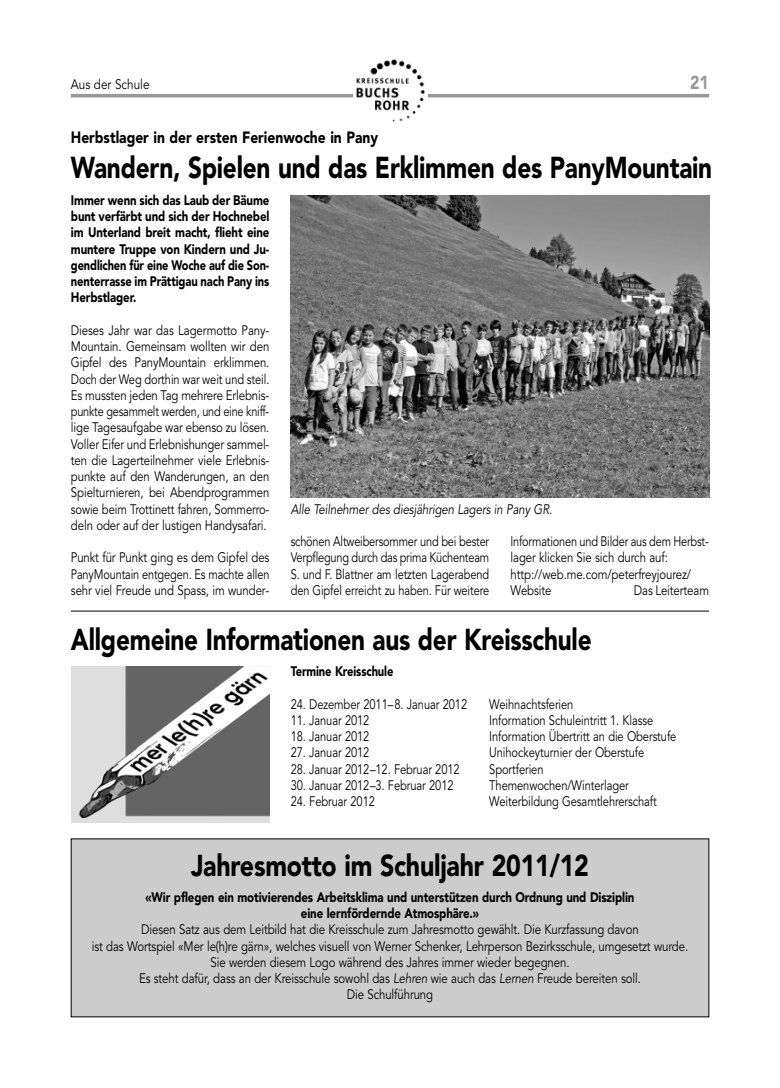
<style>
.page{position:relative;width:780px;height:1088px;background:#fff}
.page>*{position:absolute;margin:0;border:0;box-sizing:border-box;transform-origin:0 0}
.t1{font:900 30px "Avenir LT Std";letter-spacing:-.01em;color:#000;scale:.81 1}
.t2{font:900 30px "Avenir LT Std";letter-spacing:-.01em;color:#000;scale:.83 1}
.t3{font:900 18.75px "Avenir LT Std";color:#999;scale:.85 1}
.t4{font:900 16.25px "Avenir LT Std";color:#000;scale:.85 1}
.t5{font:13.75px/16.2px "Avenir LT Std";letter-spacing:-.01em;color:#000;text-align:justify;scale:.83 1}
.t6{font:13.75px "Avenir LT Std";letter-spacing:-.01em;color:#000;scale:.81 1}
.t7{font:13.75px/16.2px "Avenir LT Std";letter-spacing:-.01em;color:#000;text-align:justify;scale:.8 1}
.t8{font:900 13.75px/16.2px "Avenir LT Std";letter-spacing:-.01em;color:#000;text-align:justify;scale:.83 1}
.t9{font:italic 13.75px "Avenir LT Std";letter-spacing:-.01em;color:#000;scale:.83 1}
.t10{font:900 13.75px "Avenir LT Std";letter-spacing:-.01em;color:#000;scale:.81 1}
.t11{font:13.75px "Avenir LT Std";letter-spacing:-.01em;color:#000;scale:.85 1}
.s1{font-weight:900}
.s2{font-style:italic}
</style>
<div class="page">
<img style="left:291px;top:196px;width:418px;height:301px">
<hr style="left:71px;top:94px;width:638px;height:3px;background:#999">
<div style="left:353px;top:53px;width:74px;height:70px;background:#fff"></div>
<img style="left:356px;top:60px;width:69px;height:62px">
<div style="left:71px;top:839px;width:637px;height:177px;background:#ccc"></div>
<img style="left:71px;top:666px;width:198px;height:156px">
<hr style="left:71px;top:611px;width:638px;height:1px;background:#000">
<p class="t11" style="left:71px;top:78px;width:94px">Aus der Schule</p>
<p class="t3" style="left:690px;top:74px;width:24px">21</p>
<p class="t4" style="left:71px;top:131px;width:363px">Herbstlager in der ersten Ferienwoche in Pany</p>
<p class="t1" style="left:71px;top:156px;width:793px">Wandern, Spielen und das Erklimmen des PanyMountain</p>
<p class="t8" style="left:71px;top:193px;width:241px">Immer wenn sich das Laub der Bäume bunt verfärbt und sich der Hochnebel im Unterland breit macht, flieht eine muntere Truppe von Kindern und Ju&shy;gendlichen für eine Woche auf die Son&shy;nenterrasse im Prättigau nach Pany ins Herbstlager.</p>
<p class="t5" style="left:71px;top:323px;width:241px">Dieses Jahr war das Lagermotto Pany-Mountain. Gemeinsam wollten wir den Gipfel des PanyMountain erklimmen.<br>Doch der Weg dorthin war weit und steil.<br>Es mussten jeden Tag mehrere Erlebnis&shy;punkte gesammelt werden, und eine kniff&shy;lige Tagesaufgabe war ebenso zu lösen.<br>Voller Eifer und Erlebnishunger sammel&shy;ten die Lagerteilnehmer viele Erlebnis&shy;punkte auf den Wanderungen, an den Spielturnieren, bei Abendprogrammen sowie beim Trottinett fahren, Sommerro&shy;deln oder auf der lustigen Handysafari.</p>
<p class="t5" style="left:71px;top:550px;width:241px">Punkt für Punkt ging es dem Gipfel des PanyMountain entgegen. Es machte allen sehr viel Freude und Spass, im wunder-</p>
<p class="t9" style="left:291px;top:503px;width:316px">Alle Teilnehmer des diesjährigen Lagers in Pany GR.</p>
<p class="t7" style="left:291px;top:534px;width:250px">schönen Altweibersommer und bei bester Verpflegung durch das prima Küchenteam S. und F. Blattner am letzten Lagerabend den Gipfel erreicht zu haben. Für weitere</p>
<p class="t7" style="left:510px;top:534px;width:249px;text-align:left">Informationen und Bilder aus dem Herbst&shy;lager klicken Sie sich durch auf: http://web.me.com/peterfreyjourez/<br>Website</p>
<p class="t5" style="left:633px;top:583px;width:92px">Das Leiterteam</p>
<p class="t1" style="left:71px;top:627px;width:644px">Allgemeine Informationen aus der Kreisschule</p>
<p class="t10" style="left:291px;top:666px;width:128px">Termine Kreisschule</p>
<p class="t6" style="left:291px;top:698px;width:219px">24. Dezember 2011–8. Januar 2012</p>
<p class="t6" style="left:489px;top:698px;width:105px">Weihnachtsferien</p>
<p class="t6" style="left:291px;top:714px;width:99px">11. Januar 2012</p>
<p class="t6" style="left:489px;top:714px;width:204px">Information Schuleintritt 1. Klasse</p>
<p class="t6" style="left:291px;top:731px;width:99px">18. Januar 2012</p>
<p class="t6" style="left:489px;top:731px;width:232px">Information Übertritt an die Oberstufe</p>
<p class="t6" style="left:291px;top:747px;width:99px">27. Januar 2012</p>
<p class="t6" style="left:489px;top:747px;width:193px">Unihockeyturnier der Oberstufe</p>
<p class="t6" style="left:291px;top:763px;width:210px">28. Januar 2012–12. Februar 2012</p>
<p class="t6" style="left:489px;top:763px;width:69px">Sportferien</p>
<p class="t6" style="left:291px;top:779px;width:203px">30. Januar 2012–3. Februar 2012</p>
<p class="t6" style="left:489px;top:779px;width:174px">Themenwochen/Winterlager</p>
<p class="t6" style="left:291px;top:796px;width:105px">24. Februar 2012</p>
<p class="t6" style="left:489px;top:796px;width:208px">Weiterbildung Gesamtlehrerschaft</p>
<p class="t2" style="left:191px;top:853px;width:481px">Jahresmotto im Schuljahr 2011/12</p>
<p class="t5" style="left:92px;top:890px;width:720px;text-align:center"><span class="s1">«Wir pflegen ein motivierendes Arbeitsklima und unterstützen durch Ordnung und Disziplin<br>eine lernfördernde Atmosphäre.»<br></span>Diesen Satz aus dem Leitbild hat die Kreisschule zum Jahresmotto gewählt. Die Kurzfassung davon<br>ist das Wortspiel «Mer le(h)re gärn», welches visuell von Werner Schenker, Lehrperson Bezirksschule, umgesetzt wurde.<br>Sie werden diesem Logo während des Jahres immer wieder begegnen.<br>Es steht dafür, dass an der Kreisschule sowohl das <span class="s2">Lehren</span> wie auch das <span class="s2">Lernen</span> Freude bereiten soll.<br>Die Schulführung</p>
</div>
